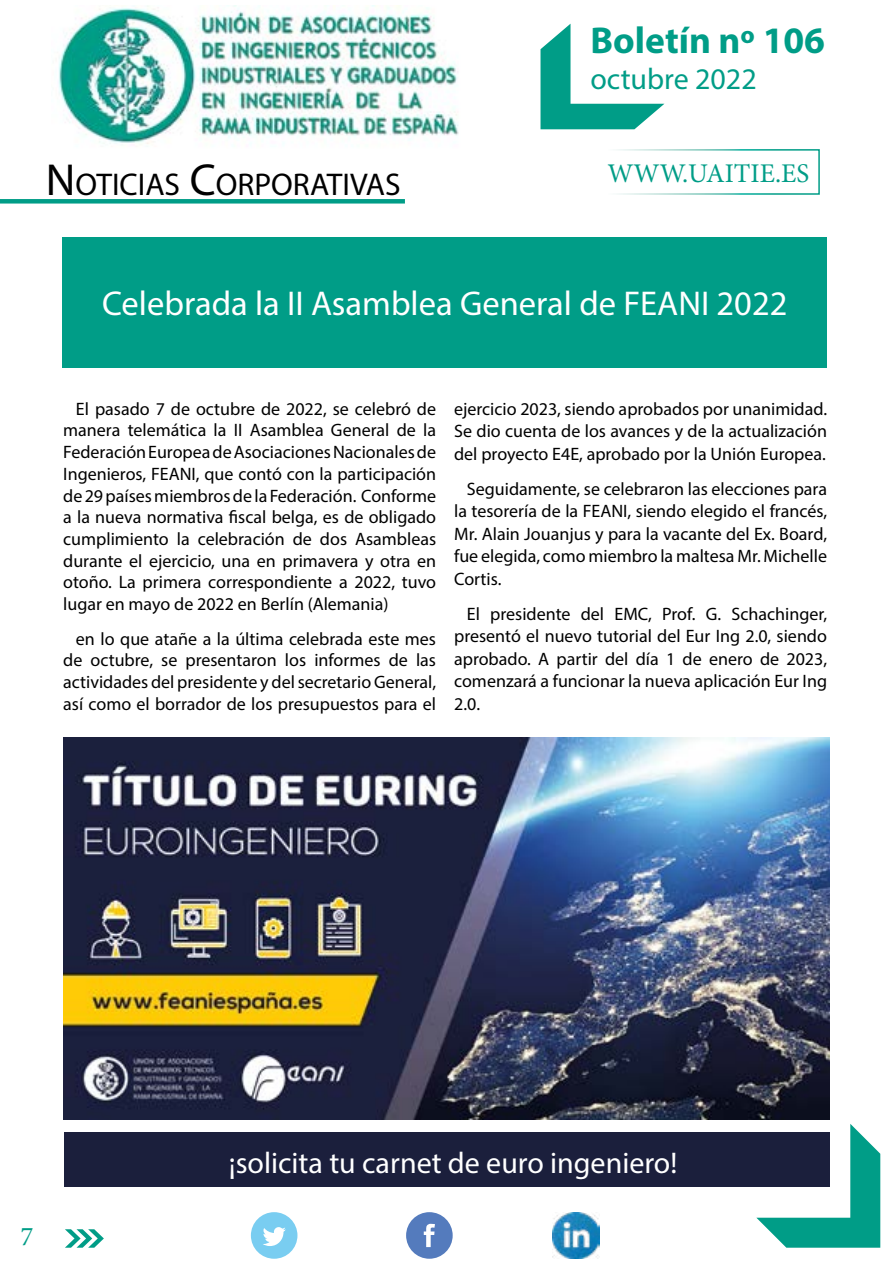
<style>
.page{position:relative;width:893px;height:1263px;background:#fff}
.page>*{position:absolute;margin:0;border:0;box-sizing:border-box;transform-origin:0 0}
.t1{font:45px "Myriad Pro";color:#000}
.t2{font:700 37.5px "Myriad Pro";color:#009d87}
.t3{font:34.5px "Myriad Pro";color:#fff}
.t4{font:31.5px "Myriad Pro";color:#000}
.t5{font:30px "Myriad Pro";color:#fff}
.t6{font:30px "Myriad Pro";color:#009d87}
.t7{font:27px "Minion Pro";color:#009d87}
.t8{font:18px/21.8px "Myriad Pro";color:#000;text-align:justify}
.s1{font-size:45px}
</style>
<div class="page">
<svg style="left:65px;top:1229px;width:39px;height:19px"></svg>
<div style="left:406px;top:1212px;width:47px;height:47px;background:#547bbd;border-radius:50%"></div>
<svg style="left:424px;top:1224px;width:11px;height:23px"></svg>
<div style="left:251px;top:1212px;width:46px;height:47px;background:#79cdf1;border-radius:50%"></div>
<svg style="left:263px;top:1227px;width:23px;height:19px"></svg>
<img style="left:553px;top:1212px;width:46px;height:47px">
<svg style="left:756px;top:1124px;width:124px;height:124px"></svg>
<svg style="left:540px;top:24px;width:124px;height:105px"></svg>
<div style="left:606px;top:149px;width:214px;height:46px;border:2px solid #fff"></div>
<div style="left:0;top:199px;width:405px;height:5px;background:#009d87"></div>
<img style="left:58px;top:6px;width:401px;height:138px">
<div style="left:62px;top:237px;width:765px;height:131px;background:#009d87"></div>
<div style="left:64px;top:1132px;width:765px;height:55px;background:#1b1f3c"></div>
<img style="left:64px;top:738px;width:766px;height:381px">
<h2 class="t2" style="left:590px;top:16px;width:236px">Boletín nº 106</h2>
<h3 class="t6" style="left:590px;top:60px;width:168px">octubre 2022</h3>
<h1 class="t1" style="left:46px;top:152px;width:31px">N</h1>
<h3 class="t7" style="left:607px;top:155px;width:204px">WWW.UAITIE.ES</h3>
<h3 class="t4" style="left:75px;top:165px;width:327px">OTICIAS <span class="s1">C</span>ORPORATIVAS</h3>
<h3 class="t3" style="left:102px;top:282px;width:687px">Celebrada la II Asamblea General de FEANI 2022</h3>
<p class="t8" style="left:63px;top:397px;width:374px;text-indent:13px">El pasado 7 de octubre de 2022, se celebró de manera telemática la II Asamblea General de la Federación Europea de Asociaciones Nacionales de Ingenieros, FEANI, que contó con la participación de 29 países miembros de la Federación. Conforme a la nueva normativa fiscal belga, es de obligado cumplimiento la celebración de dos Asambleas durante el ejercicio, una en primavera y otra en otoño. La primera correspondiente a 2022, tuvo lugar en mayo de 2022 en Berlín (Alemania)</p>
<p class="t8" style="left:63px;top:627px;width:374px;text-indent:13px">en lo que atañe a la última celebrada este mes de octubre, se presentaron los informes de las actividades del presidente y del secretario General, así como el borrador de los presupuestos para el</p>
<p class="t8" style="left:454px;top:397px;width:374px;line-height:22.5px">ejercicio 2023, siendo aprobados por unanimidad.<br>Se dio cuenta de los avances y de la actualización del proyecto E4E, aprobado por la Unión Europea.</p>
<p class="t8" style="left:454px;top:477px;width:374px;line-height:22.5px;text-indent:13px">Seguidamente, se celebraron las elecciones para la tesorería de la FEANI, siendo elegido el francés, Mr. Alain Jouanjus y para la vacante del Ex. Board, fue elegida, como miembro la maltesa Mr. Michelle Cortis.</p>
<p class="t8" style="left:454px;top:602px;width:374px;line-height:22.5px;text-indent:13px">El presidente del EMC, Prof. G. Schachinger, presentó el nuevo tutorial del Eur Ing 2.0, siendo aprobado. A partir del día 1 de enero de 2023, comenzará a funcionar la nueva aplicación Eur Ing 2.0.</p>
<h3 class="t7" style="left:21px;top:1218px;width:14px">7</h3>
<h3 class="t5" style="left:229px;top:1145px;width:450px">¡solicita tu carnet de euro ingeniero!</h3>
</div>
